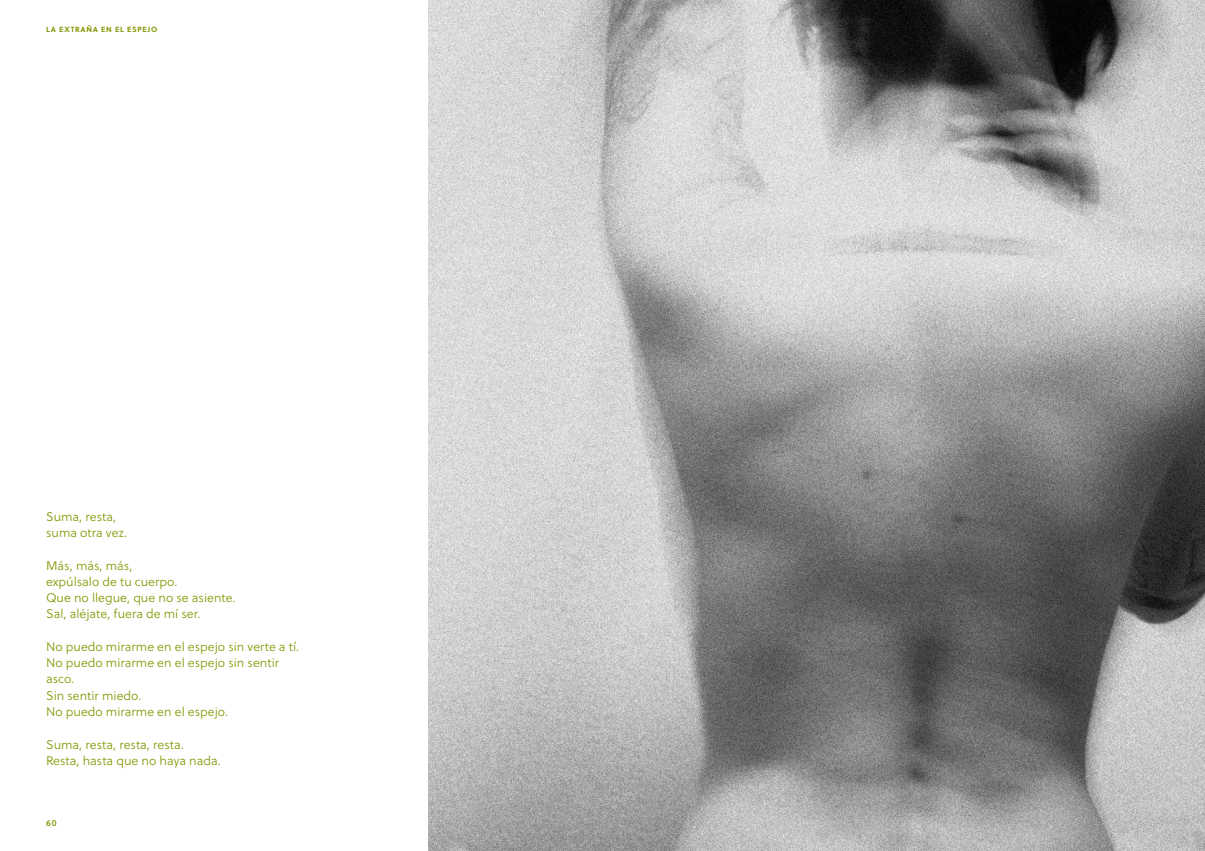
<style>
.page{position:relative;width:1205px;height:851px;background:#fff}
.page>*{position:absolute;margin:0;border:0;box-sizing:border-box;transform-origin:0 0}
.t1{font:12.5px/16.2px "Soleil Lt";color:#869603}
.t2{font:8.75px "Soleil Sb";color:#869603}
.t3{font:700 7.5px "Soleil";letter-spacing:.095em;color:#869603}
</style>
<div class="page">
<img style="left:429px;top:0;width:776px;height:850px">
<p class="t3" style="left:46px;top:23px;width:113px">LA EXTRAÑA EN EL ESPEJO</p>
<p class="t1" style="left:46px;top:508px;width:83px">Suma, resta, suma otra vez.</p>
<p class="t1" style="left:46px;top:557px;width:191px">Más, más, más,<br>expúlsalo de tu cuerpo.<br>Que no llegue, que no se asiente.<br>Sal, aléjate, fuera de mí ser.</p>
<p class="t1" style="left:46px;top:638px;width:255px">No puedo mirarme en el espejo sin verte a tí.<br>No puedo mirarme en el espejo sin sentir asco.<br>Sin sentir miedo.<br>No puedo mirarme en el espejo.</p>
<p class="t1" style="left:46px;top:735px;width:176px">Suma, resta, resta, resta.<br>Resta, hasta que no haya nada.</p>
<p class="t2" style="left:46px;top:815px;width:12px">60</p>
</div>
